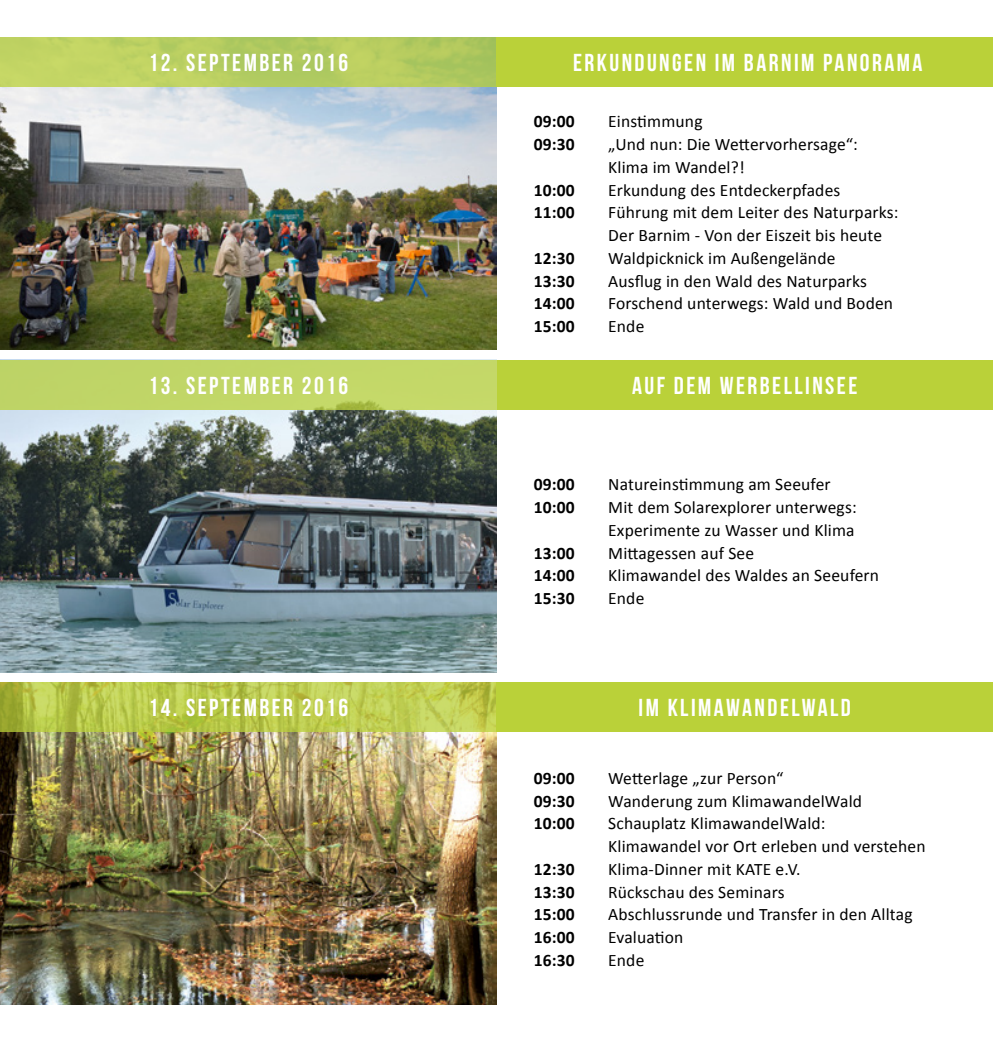
<style>
.page{position:relative;width:993px;height:1042px;background:#fff}
.page>*{position:absolute;margin:0;border:0;box-sizing:border-box;transform-origin:0 0}
.t1{font:700 24.5px "Bebas Neue";letter-spacing:.1em;color:#fff}
.t2{font:17.5px/22.8px "Calibri";letter-spacing:.01em;color:#000}
.t3{font:700 17.5px "Calibri";letter-spacing:.01em;color:#000}
</style>
<div class="page">
<img style="left:0;top:732px;width:496px;height:273px">
<div style="left:496px;top:360px;width:496px;height:49px;background:#bad139"></div>
<div style="left:496px;top:682px;width:496px;height:50px;background:#bad139"></div>
<svg style="left:0;top:682px;width:496px;height:50px;background:#bac94d"></svg>
<img style="left:0;top:87px;width:496px;height:263px">
<img style="left:0;top:409px;width:496px;height:263px">
<div style="left:0;top:360px;width:496px;height:49px;background:#c1d768"></div>
<div style="left:0;top:37px;width:496px;height:50px;background:linear-gradient(to right,#c4d665,#acc65e)"></div>
<div style="left:496px;top:37px;width:496px;height:50px;background:#bad139"></div>
<h1 class="t1" style="left:148px;top:49px;width:201px">12. SEPTEMBER 2016</h1>
<h1 class="t1" style="left:573px;top:49px;width:351px">ERKUNDUNGEN IM BARNIM PANORAMA</h1>
<p class="t3" style="left:533px;top:110px;width:43px">09:00</p>
<p class="t2" style="left:608px;top:110px;width:96px">Einstimmung</p>
<p class="t3" style="left:533px;top:133px;width:43px">09:30</p>
<p class="t2" style="left:608px;top:133px;width:251px">„Und nun: Die Wettervorhersage“:<br>Klima im Wandel?!</p>
<p class="t3" style="left:533px;top:179px;width:43px">10:00</p>
<p class="t2" style="left:608px;top:179px;width:234px">Erkundung des Entdeckerpfades</p>
<p class="t3" style="left:533px;top:201px;width:43px">11:00</p>
<p class="t2" style="left:608px;top:201px;width:292px">Führung mit dem Leiter des Naturparks:<br>Der Barnim - Von der Eiszeit bis heute</p>
<p class="t3" style="left:533px;top:247px;width:43px">12:30</p>
<p class="t2" style="left:608px;top:247px;width:229px">Waldpicknick im Außengelände</p>
<p class="t3" style="left:533px;top:270px;width:43px">13:30</p>
<p class="t2" style="left:608px;top:270px;width:260px">Ausflug in den Wald des Naturparks</p>
<p class="t3" style="left:533px;top:292px;width:43px">14:00</p>
<p class="t2" style="left:608px;top:292px;width:286px">Forschend unterwegs: Wald und Boden</p>
<p class="t3" style="left:533px;top:315px;width:43px">15:00</p>
<p class="t2" style="left:608px;top:315px;width:38px">Ende</p>
<h1 class="t1" style="left:148px;top:372px;width:201px">13. SEPTEMBER 2016</h1>
<h1 class="t1" style="left:632px;top:372px;width:227px">AUF DEM WERBELLINSEE</h1>
<p class="t3" style="left:533px;top:473px;width:43px">09:00</p>
<p class="t2" style="left:608px;top:473px;width:224px">Natureinstimmung am Seeufer</p>
<p class="t3" style="left:533px;top:496px;width:43px">10:00</p>
<p class="t2" style="left:608px;top:496px;width:250px">Mit dem Solarexplorer unterwegs:<br>Experimente zu Wasser und Klima</p>
<p class="t3" style="left:533px;top:542px;width:43px">13:00</p>
<p class="t2" style="left:608px;top:541px;width:147px">Mittagessen auf See</p>
<p class="t3" style="left:533px;top:564px;width:43px">14:00</p>
<p class="t2" style="left:608px;top:564px;width:272px">Klimawandel des Waldes an Seeufern</p>
<p class="t3" style="left:533px;top:587px;width:43px">15:30</p>
<p class="t2" style="left:608px;top:587px;width:38px">Ende</p>
<h1 class="t1" style="left:148px;top:694px;width:201px">14. SEPTEMBER 2016</h1>
<h1 class="t1" style="left:638px;top:694px;width:214px">IM KLIMAWANDELWALD</h1>
<p class="t3" style="left:533px;top:767px;width:43px">09:00</p>
<p class="t2" style="left:608px;top:767px;width:177px">Wetterlage „zur Person“</p>
<p class="t3" style="left:533px;top:789px;width:43px">09:30</p>
<p class="t2" style="left:608px;top:789px;width:255px">Wanderung zum KlimawandelWald</p>
<p class="t3" style="left:533px;top:812px;width:43px">10:00</p>
<p class="t2" style="left:608px;top:812px;width:319px">Schauplatz KlimawandelWald:<br>Klimawandel vor Ort erleben und verstehen</p>
<p class="t3" style="left:533px;top:858px;width:43px">12:30</p>
<p class="t2" style="left:608px;top:858px;width:194px">Klima-Dinner mit KATE e.V.</p>
<p class="t3" style="left:533px;top:880px;width:43px">13:30</p>
<p class="t2" style="left:608px;top:880px;width:178px">Rückschau des Seminars</p>
<p class="t3" style="left:533px;top:903px;width:43px">15:00</p>
<p class="t2" style="left:608px;top:903px;width:306px">Abschlussrunde und Transfer in den Alltag</p>
<p class="t3" style="left:533px;top:926px;width:43px">16:00</p>
<p class="t2" style="left:608px;top:926px;width:77px">Evaluation</p>
<p class="t3" style="left:533px;top:949px;width:43px">16:30</p>
<p class="t2" style="left:608px;top:949px;width:38px">Ende</p>
</div>
